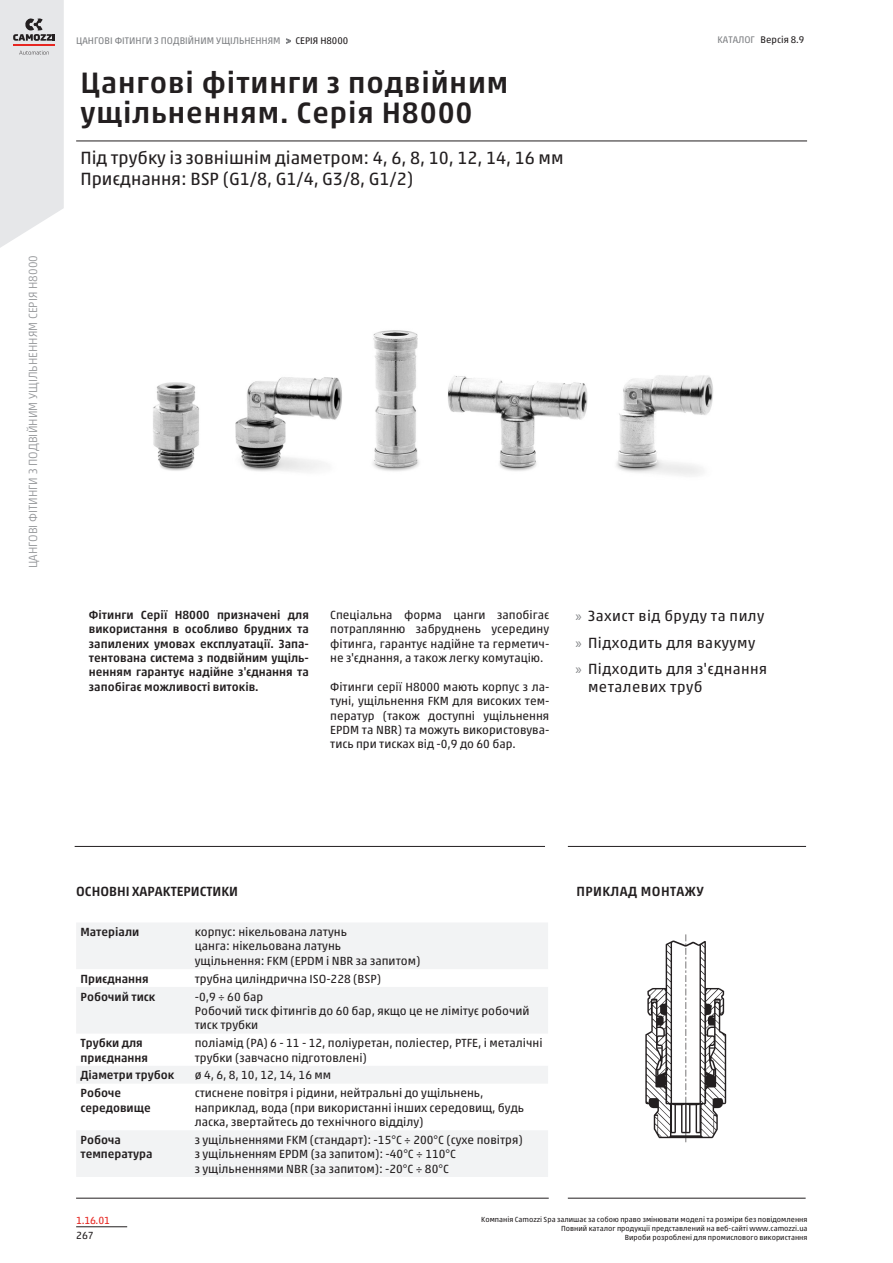
<style>
.page{position:relative;width:893px;height:1263px;background:#fff}
.page>*{position:absolute;margin:0;border:0;box-sizing:border-box;transform-origin:0 0}
.overtureTitle_value{font:500 30px/30px "Akko W1 G";letter-spacing:.03em;color:#231f20}
.overtureSubtitle_val{font:18px/21.6px "Akko W1 G";color:#231f20}
.t1{font:15px/18px "Akko W1 G";letter-spacing:.03em;color:#231f20}
.sectionTitle_value{font:500 13.5px "Akko W1 G";color:#231f20}
.drawTitle_value{font:500 13.5px "Akko W1 G";letter-spacing:.03em;color:#231f20}
.properties_value{font:12px/14.4px "Akko W1 G";color:#231f20}
.normal_value{font:12px/14.4px "Akko W1 G";color:#231f20;text-align:justify}
.normalBold_value{font:500 12px/14.4px "Akko W1 G";color:#231f20;text-align:justify}
.properties_name{font:500 12px/14.4px "Akko W1 G";color:#231f20}
.t2{font:300 12px "Akko W1 G";color:#939598}
.secL{font:10.5px "Akko W1 G";color:#e72621}
.t3{font:10.5px "Akko W1 G";color:#231f20}
.t4{font:9.75px "Akko W1 G";color:#808285}
.t5{font:9.75px "Akko W1 G";color:#231f20}
.t6{font:7.5px/9px "Akko W1 G";color:#231f20;text-align:right}
.s1{color:#231f20}
.s2{color:#808285}
.s3{font-family:"Myriad Pro";color:#808285}
</style>
<div class="page">
<svg style="left:0;top:0;width:64px;height:248px"></svg>
<hr style="left:13px;top:44px;width:42px;height:2px;background:#e72621">
<hr style="left:76px;top:1226px;width:51px;height:1px;background:#231f20">
<hr style="left:76px;top:141px;width:731px;height:1px;background:#231f20">
<svg style="left:76px;top:923px;width:472px;height:254px;fill:#f2f3f4"></svg>
<img style="left:153px;top:330px;width:560px;height:146px">
<img style="left:645px;top:934px;width:82px;height:209px">
<hr style="left:76px;top:1198px;width:473px;height:1px;background:#231f20">
<hr style="left:75px;top:846px;width:470px;height:1px;background:#231f20">
<hr style="left:568px;top:846px;width:238px;height:1px;background:#231f20">
<hr style="left:568px;top:1198px;width:238px;height:1px;background:#231f20">
<p class="t2" style="left:24px;top:568px;width:315px;rotate:-90deg">ЦАНГОВІ ФІТИНГИ З ПОДВІЙНИМ УЩІЛЬНЕННЯМ СЕРІЯ H8000</p>
<p class="t4" style="left:76px;top:33px;width:274px">ЦАНГОВІ ФІТИНГИ З ПОДВІЙНИМ УЩІЛЬНЕННЯМ &gt; <span class="s1">СЕРІЯ H8000</span></p>
<p class="t5" style="left:718px;top:33px;width:88px"><span class="s2">КАТАЛОГ</span> Версія 8.9</p>
<p class="overtureTitle_value" style="left:80px;top:66px;width:429px">Цангові фітинги з подвійним ущільненням. Серія Н8000</p>
<p class="overtureSubtitle_val" style="left:80px;top:145px;width:485px">Під трубку із зовнішнім діаметром: 4, 6, 8, 10, 12, 14, 16 мм<br>Приєднання: BSP (G1/8, G1/4, G3/8, G1/2)</p>
<p class="normalBold_value" style="left:89px;top:606px;width:222px">Фітинги Серії H8000 призначені для використання в особливо брудних та запилених умовах експлуатації. Запа&shy;тентована система з подвійним ущіль&shy;ненням гарантує надійне з'єднання та запобігає можливості витоків.</p>
<p class="normal_value" style="left:330px;top:607px;width:221px">Спеціальна форма цанги запобігає потраплянню забруднень усередину фітинга, гарантує надійне та герметич&shy;не з'єднання, а також легку комутацію.</p>
<p class="normal_value" style="left:330px;top:679px;width:221px">Фітинги серії H8000 мають корпус з ла&shy;туні, ущільнення FKM для високих тем&shy;ператур (також доступні ущільнення EPDM та NBR) та можуть використовува&shy;тись при тисках від -0,9 до 60 бар.</p>
<p class="t1" style="left:575px;top:606px;width:191px"><span class="s3">»</span> Захист від бруду та пилу</p>
<p class="t1" style="left:575px;top:632px;width:181px"><span class="s3">»</span> Підходить для вакууму</p>
<p class="t1" style="left:588px;top:659px;width:181px;text-indent:-13px"><span class="s3">»</span> Підходить для з'єднання металевих труб</p>
<p class="sectionTitle_value" style="left:76px;top:881px;width:163px">ОСНОВНІ ХАРАКТЕРИСТИКИ</p>
<p class="drawTitle_value" style="left:576px;top:881px;width:129px">ПРИКЛАД МОНТАЖУ</p>
<p class="properties_name" style="left:80px;top:924px;width:60px">Матеріали</p>
<p class="properties_value" style="left:195px;top:924px;width:227px">корпус: нікельована латунь<br>цанга: нікельована латунь<br>ущільнення: FKM (EPDM і NBR за запитом)</p>
<p class="properties_name" style="left:80px;top:970px;width:70px">Приєднання</p>
<p class="properties_value" style="left:195px;top:970px;width:188px">трубна циліндрична ISO-228 (BSP)</p>
<p class="properties_name" style="left:80px;top:988px;width:76px">Робочий тиск</p>
<p class="properties_value" style="left:195px;top:988px;width:336px">-0,9 ÷ 60 бар<br>Робочий тиск фітингів до 60 бар, якщо це не лімітує робочий тиск трубки</p>
<p class="properties_name" style="left:80px;top:1035px;width:69px">Трубки для приєднання</p>
<p class="properties_value" style="left:195px;top:1035px;width:349px">поліамід (РА) 6 - 11 - 12, поліуретан, поліестер, PTFE, і металічні трубки (завчасно підготовлені)</p>
<p class="properties_name" style="left:80px;top:1067px;width:95px">Діаметри трубок</p>
<p class="properties_value" style="left:195px;top:1067px;width:138px">ø 4, 6, 8, 10, 12, 14, 16 мм</p>
<p class="properties_name" style="left:80px;top:1085px;width:72px">Робоче середовище</p>
<p class="properties_value" style="left:195px;top:1085px;width:331px">стиснене повітря і рідини, нейтральні до ущільнень, наприклад, вода (при використанні інших середовищ, будь ласка, звертайтесь до технічного відділу)</p>
<p class="properties_name" style="left:80px;top:1131px;width:74px">Робоча температура</p>
<p class="properties_value" style="left:195px;top:1132px;width:329px">з ущільненнями FKM (стандарт): -15°C ÷ 200°C (сухе повітря) з ущільненням EPDM (за запитом): -40°C ÷ 110°C<br>з ущільненнями NBR (за запитом): -20°C ÷ 80°C</p>
<p class="secL" style="left:76px;top:1212px;width:35px">1.16.01</p>
<p class="t6" style="left:481px;top:1214px;width:328px">Компанія Camozzi Spa залишає за собою право змінювати моделі та розміри без повідомлення<br>Повний каталог продукції представлений на веб-сайті www.camozzi.ua</p>
<p class="t3" style="left:76px;top:1228px;width:19px">267</p>
<p class="t6" style="left:625px;top:1232px;width:184px">Вироби розроблені для промислового використання</p>
</div>
